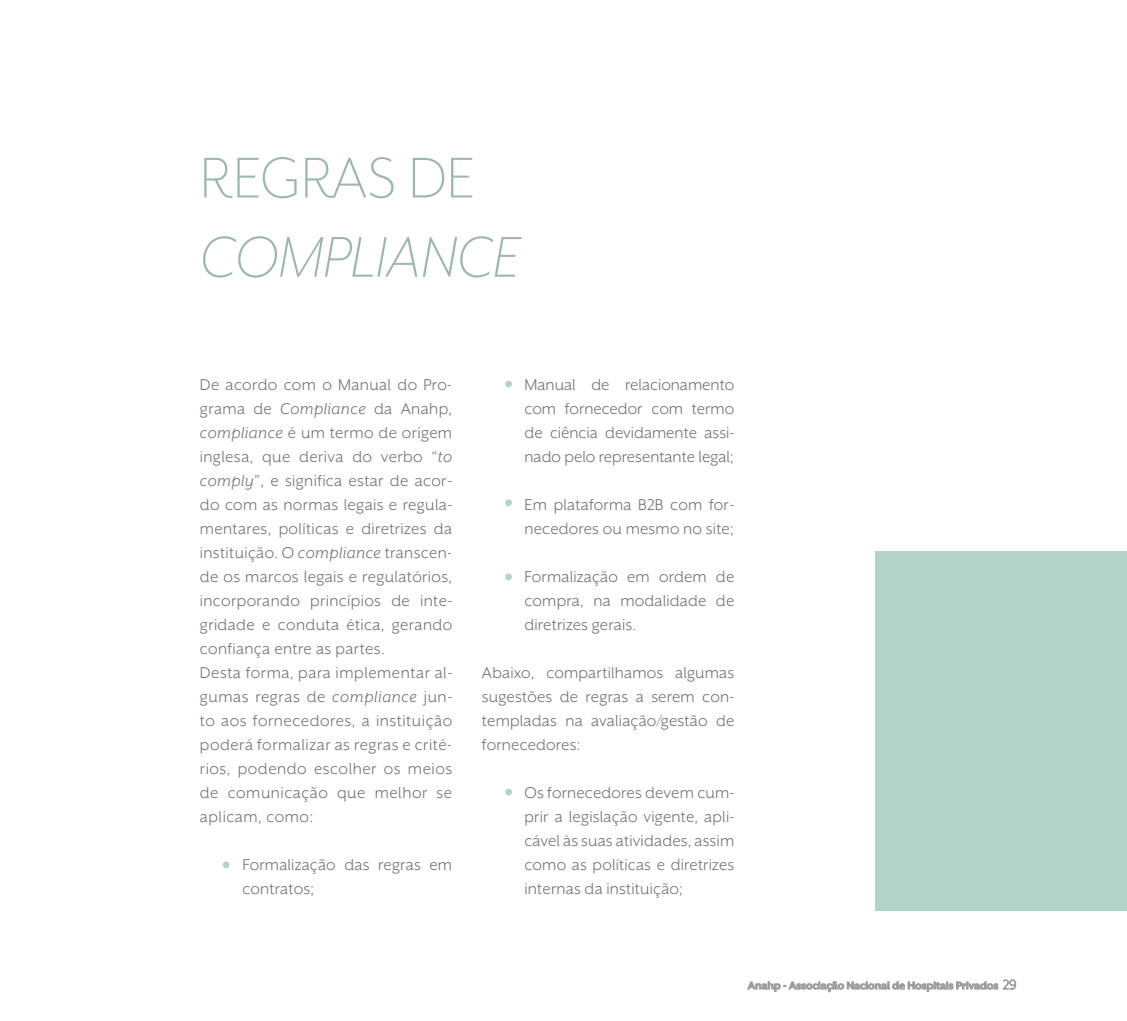
<style>
.page{position:relative;width:1127px;height:1021px;background:#fff}
.page>*{position:absolute;margin:0;border:0;box-sizing:border-box;transform-origin:0 0}
.t1{font:italic 300 66px "Mr Eaves XL San OT";color:#9ab6ad}
.t2{font:300 66px "Mr Eaves XL San OT";color:#9ab6ad}
.t3{font:18px/24px "Mr Eaves XL San OT";letter-spacing:.02em;color:#706f6f;text-align:justify}
.t4{font:700 12px "Mr Eaves XL San OT";color:#878787}
.s1{font-style:italic}
.s2{font-weight:300;font-size:15px}
</style>
<div class="page">
<div style="left:875px;top:551px;width:252px;height:359px;background:#b3d4c9"></div>
<div style="left:223px;top:861px;width:6px;height:7px;background:#b3d4c9;border-radius:50%"></div>
<div style="left:505px;top:380px;width:7px;height:7px;background:#b3d4c9;border-radius:50%"></div>
<div style="left:505px;top:499px;width:7px;height:7px;background:#b3d4c9;border-radius:50%"></div>
<div style="left:505px;top:573px;width:7px;height:7px;background:#b3d4c9;border-radius:50%"></div>
<div style="left:505px;top:788px;width:7px;height:7px;background:#b3d4c9;border-radius:50%"></div>
<svg style="left:747px;top:979px;width:269px;height:13px"></svg>
<h1 class="t2" style="left:200px;top:145px;width:277px">REGRAS DE</h1>
<h1 class="t1" style="left:200px;top:224px;width:322px">COMPLIANCE</h1>
<p class="t3" style="left:200px;top:372px;width:254px;text-align:left">De acordo com o Manual do Pro&shy;grama de <span class="s1">Compliance</span> da Anahp, <span class="s1">compliance</span> é um termo de origem inglesa, que deriva do verbo “<span class="s1">to comply</span>”, e significa estar de acor&shy;do com as normas legais e regula&shy;mentares, políticas e diretrizes da instituição. O <span class="s1">compliance</span> transcen&shy;de os marcos legais e regulatórios, incorporando princípios de inte&shy;gridade e conduta ética, gerando confiança entre as partes.<br>Desta forma, para implementar al&shy;gumas regras de <span class="s1">compliance</span> jun&shy;to aos fornecedores, a instituição poderá formalizar as regras e crité&shy;rios, podendo escolher os meios de comunicação que melhor se aplicam, como:</p>
<p class="t3" style="left:242px;top:852px;width:211px">Formalização das regras em contratos;</p>
<p class="t3" style="left:524px;top:372px;width:211px">Manual de relacionamento com fornecedor com termo de ciência devidamente assi&shy;nado pelo representante legal;</p>
<p class="t3" style="left:524px;top:492px;width:211px">Em plataforma B2B com for&shy;necedores ou mesmo no site;</p>
<p class="t3" style="left:524px;top:564px;width:211px">Formalização em ordem de compra, na modalidade de diretrizes gerais.</p>
<p class="t3" style="left:482px;top:660px;width:254px">Abaixo, compartilhamos algumas sugestões de regras a serem con&shy;templadas na avaliação/gestão de fornecedores:</p>
<p class="t3" style="left:524px;top:780px;width:211px">Os fornecedores devem cum&shy;prir a legislação vigente, apli&shy;cável às suas atividades, assim como as políticas e diretrizes internas da instituição;</p>
<p class="t4" style="left:748px;top:979px;width:270px">Anahp - Associação Nacional de Hospitais Privados <span class="s2">29</span></p>
</div>
